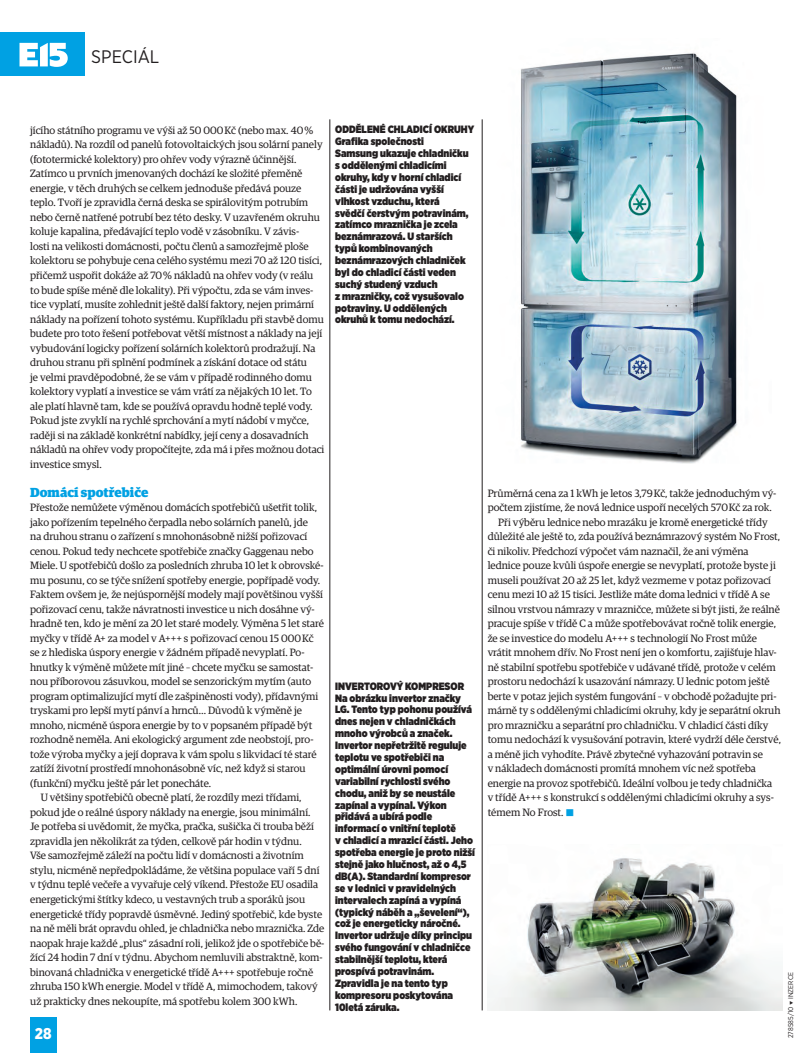
<style>
.page{position:relative;width:798px;height:1053px;background:#fff}
.page>*{position:absolute;margin:0;border:0;box-sizing:border-box;transform-origin:0 0}
.t1{font:18.12px "Gotham Narrow";color:#231f20}
.t2{font:900 15.62px "Gotham Narrow";color:#fff;scale:.96 1}
.t3{font:900 13.12px "Guardian Egyp";color:#00a1e3}
.t4{font:10.62px/14.5px "Guardian Egyp";color:#231f20}
.t5{font:900 10.62px/11.9px "Gotham Narrow";color:#231f20;scale:.96 1}
.t6{font:6.88px "Gotham Narrow";color:#231f20}
.s1{color:#00a1e3}
</style>
<div class="page">
<img style="left:481px;top:53px;width:256px;height:410px">
<img style="left:487px;top:858px;width:294px;height:152px">
<hr style="left:329px;top:119px;width:1px;height:891px;background:#231f20">
<hr style="left:482px;top:119px;width:1px;height:891px;background:#231f20">
<div style="left:0;top:32px;width:84px;height:44px;background:#00a1e3"></div>
<svg style="left:19px;top:43px;width:49px;height:24px"></svg>
<div style="left:30px;top:1017px;width:26px;height:35px;background:#00a1e3"></div>
<h1 class="t1" style="left:91px;top:45px;width:69px">SPECIÁL</h1>
<p class="t4" style="left:30px;top:122px;width:295px">jícího státního programu ve výši až 50 000 Kč (nebo max. 40 % nákladů). Na rozdíl od panelů fotovoltaických jsou solární panely (fototermické kolektory) pro ohřev vody výrazně účinnější.<br>Zatímco u prvních jmenovaných dochází ke složité přeměně energie, v těch druhých se celkem jednoduše předává pouze teplo. Tvoří je zpravidla černá deska se spirálovitým potrubím nebo černě natřené potrubí bez této desky. V uzavřeném okruhu koluje kapalina, předávající teplo vodě v zásobníku. V závis-<br>losti na velikosti domácnosti, počtu členů a samozřejmě ploše kolektoru se pohybuje cena celého systému mezi 70 až 120 tisíci, přičemž uspořit dokáže až 70 % nákladů na ohřev vody (v reálu to bude spíše méně dle lokality). Při výpočtu, zda se vám inves&shy;tice vyplatí, musíte zohlednit ještě další faktory, nejen primární náklady na pořízení tohoto systému. Kupříkladu při stavbě domu budete pro toto řešení potřebovat větší místnost a náklady na její vybudování logicky pořízení solárních kolektorů prodražují. Na druhou stranu při splnění podmínek a získání dotace od státu<br>je velmi pravděpodobné, že se vám v případě rodinného domu kolektory vyplatí a investice se vám vrátí za nějakých 10 let. To ale platí hlavně tam, kde se používá opravdu hodně teplé vody.<br>Pokud jste zvyklí na rychlé sprchování a mytí nádobí v myčce, raději si na základě konkrétní nabídky, její ceny a dosavadních nákladů na ohřev vody propočítejte, zda má i přes možnou dotaci investice smysl.</p>
<p class="t3" style="left:30px;top:481px;width:120px">Domácí spotřebiče</p>
<p class="t4" style="left:30px;top:499px;width:288px">Přestože nemůžete výměnou domácích spotřebičů ušetřit tolik,</p>
<p class="t4" style="left:30px;top:514px;width:279px">jako pořízením tepelného čerpadla nebo solárních panelů, jde</p>
<p class="t4" style="left:30px;top:528px;width:278px">na druhou stranu o zařízení s mnohonásobně nižší pořizovací</p>
<p class="t4" style="left:30px;top:543px;width:285px">cenou. Pokud tedy nechcete spotřebiče značky Gaggenau nebo</p>
<p class="t4" style="left:30px;top:557px;width:295px">Miele. U spotřebičů došlo za posledních zhruba 10 let k obrovské-</p>
<p class="t4" style="left:30px;top:572px;width:291px">mu posunu, co se týče snížení spotřeby energie, popřípadě vody.</p>
<p class="t4" style="left:30px;top:586px;width:294px">Faktem ovšem je, že nejúspornější modely mají povětšinou vyšší</p>
<p class="t4" style="left:30px;top:601px;width:286px">pořizovací cenu, takže návratnosti investice u nich dosáhne vý-</p>
<p class="t4" style="left:30px;top:615px;width:295px">hradně ten, kdo je mění za 20 let staré modely. Výměna 5 let staré</p>
<p class="t4" style="left:30px;top:630px;width:285px">myčky v třídě A+ za model v A+++ s pořizovací cenou 15 000 Kč</p>
<p class="t4" style="left:30px;top:644px;width:276px">se z hlediska úspory energie v žádném případě nevyplatí. Po-</p>
<p class="t4" style="left:30px;top:659px;width:285px">hnutky k výměně můžete mít jiné – chcete myčku se samostat-</p>
<p class="t4" style="left:30px;top:673px;width:282px">nou příborovou zásuvkou, model se senzorickým mytím (auto</p>
<p class="t4" style="left:30px;top:688px;width:290px">program optimalizující mytí dle zašpiněnosti vody), přídavnými</p>
<p class="t4" style="left:30px;top:702px;width:273px">tryskami pro lepší mytí pánví a hrnců… Důvodů k výměně je</p>
<p class="t4" style="left:30px;top:717px;width:283px">mnoho, nicméně úspora energie by to v popsaném případě být</p>
<p class="t4" style="left:30px;top:731px;width:285px">rozhodně neměla. Ani ekologický argument zde neobstojí, pro-</p>
<p class="t4" style="left:30px;top:746px;width:288px">tože výroba myčky a její doprava k vám spolu s likvidací té staré</p>
<p class="t4" style="left:30px;top:760px;width:277px">zatíží životní prostředí mnohonásobně víc, než když si starou</p>
<p class="t4" style="left:30px;top:775px;width:182px">(funkční) myčku ještě pár let ponecháte.</p>
<p class="t4" style="left:41px;top:789px;width:262px">U většiny spotřebičů obecně platí, že rozdíly mezi třídami,</p>
<p class="t4" style="left:30px;top:804px;width:282px">pokud jde o reálné úspory náklady na energie, jsou minimální.</p>
<p class="t4" style="left:30px;top:818px;width:285px">Je potřeba si uvědomit, že myčka, pračka, sušička či trouba běží</p>
<p class="t4" style="left:30px;top:833px;width:273px">zpravidla jen několikrát za týden, celkově pár hodin v týdnu.</p>
<p class="t4" style="left:30px;top:847px;width:275px">Vše samozřejmě záleží na počtu lidí v domácnosti a životním</p>
<p class="t4" style="left:30px;top:862px;width:291px">stylu, nicméně nepředpokládáme, že většina populace vaří 5 dní</p>
<p class="t4" style="left:30px;top:876px;width:289px">v týdnu teplé večeře a vyvařuje celý víkend. Přestože EU osadila</p>
<p class="t4" style="left:30px;top:891px;width:276px">energetickými štítky kdeco, u vestavných trub a sporáků jsou</p>
<p class="t4" style="left:30px;top:905px;width:293px">energetické třídy popravdě úsměvné. Jediný spotřebič, kde byste</p>
<p class="t4" style="left:30px;top:920px;width:296px">na ně měli brát opravdu ohled, je chladnička nebo mraznička. Zde</p>
<p class="t4" style="left:30px;top:934px;width:296px">naopak hraje každé „plus“ zásadní roli, jelikož jde o spotřebiče bě-</p>
<p class="t4" style="left:30px;top:949px;width:294px">žící 24 hodin 7 dní v týdnu. Abychom nemluvili abstraktně, kom-</p>
<p class="t4" style="left:30px;top:963px;width:284px">binovaná chladnička v energetické třídě A+++ spotřebuje ročně</p>
<p class="t4" style="left:30px;top:978px;width:289px">zhruba 150 kWh energie. Model v třídě A, mimochodem, takový</p>
<p class="t4" style="left:30px;top:992px;width:268px">už prakticky dnes nekoupíte, má spotřebu kolem 300 kWh.</p>
<h2 class="t2" style="left:35px;top:1022px;width:19px">28</h2>
<p class="t5" style="left:335px;top:123px;width:146px">ODDĚLENÉ CHLADICÍ OKRUHY<br>Grafika společnosti<br>Samsung ukazuje chladničku s oddělenými chladicími okruhy, kdy v horní chladicí části je udržována vyšší vlhkost vzduchu, která<br>svědčí čerstvým potravinám, zatímco mraznička je zcela beznámrazová. U starších typů kombinovaných beznámrazových chladniček byl do chladicí části veden suchý studený vzduch<br>z mrazničky, což vysušovalo potraviny. U oddělených okruhů k tomu nedochází.</p>
<p class="t5" style="left:335px;top:679px;width:147px">INVERTOROVÝ KOMPRESOR<br>Na obrázku invertor značky<br>LG. Tento typ pohonu používá dnes nejen v chladničkách mnoho výrobců a značek.<br>Invertor nepřetržitě reguluje teplotu ve spotřebiči na optimální úrovni pomocí variabilní rychlosti svého chodu, aniž by se neustále zapínal a vypínal. Výkon přidává a ubírá podle informací o vnitřní teplotě<br>v chladicí a mrazicí části. Jeho spotřeba energie je proto nižší stejně jako hlučnost, až o 4,5 dB(A). Standardní kompresor se v lednici v pravidelných intervalech zapíná a vypíná (typický náběh a „ševelení“), což je energeticky náročné.<br>Invertor udržuje díky principu svého fungování v chladničce stabilnější teplotu, která prospívá potravinám.<br>Zpravidla je na tento typ kompresoru poskytována<br>10letá záruka.</p>
<p class="t4" style="left:487px;top:485px;width:290px">Průměrná cena za 1 kWh je letos 3,79 Kč, takže jednoduchým vý-</p>
<p class="t4" style="left:487px;top:499px;width:285px">počtem zjistíme, že nová lednice uspoří necelých 570 Kč za rok.</p>
<p class="t4" style="left:498px;top:514px;width:271px">Při výběru lednice nebo mrazáku je kromě energetické třídy</p>
<p class="t4" style="left:487px;top:528px;width:294px">důležité ale ještě to, zda používá beznámrazový systém No Frost,</p>
<p class="t4" style="left:487px;top:543px;width:262px">či nikoliv. Předchozí výpočet vám naznačil, že ani výměna</p>
<p class="t4" style="left:487px;top:557px;width:289px">lednice pouze kvůli úspoře energie se nevyplatí, protože byste ji</p>
<p class="t4" style="left:487px;top:572px;width:285px">museli používat 20 až 25 let, když vezmeme v potaz pořizovací</p>
<p class="t4" style="left:487px;top:586px;width:283px">cenu mezi 10 až 15 tisíci. Jestliže máte doma lednici v třídě A se</p>
<p class="t4" style="left:487px;top:601px;width:294px">silnou vrstvou námrazy v mrazničce, můžete si být jisti, že reálně</p>
<p class="t4" style="left:487px;top:615px;width:290px">pracuje spíše v třídě C a může spotřebovávat ročně tolik energie,</p>
<p class="t4" style="left:487px;top:630px;width:271px">že se investice do modelu A+++ s technologií No Frost může</p>
<p class="t4" style="left:487px;top:644px;width:290px">vrátit mnohem dřív. No Frost není jen o komfortu, zajišťuje hlav-</p>
<p class="t4" style="left:487px;top:659px;width:289px">ně stabilní spotřebu spotřebiče v udávané třídě, protože v celém</p>
<p class="t4" style="left:487px;top:673px;width:283px">prostoru nedochází k usazování námrazy. U lednic potom ještě</p>
<p class="t4" style="left:487px;top:688px;width:290px">berte v potaz jejich systém fungování – v obchodě požadujte pri-</p>
<p class="t4" style="left:487px;top:702px;width:294px">márně ty s oddělenými chladicími okruhy, kdy je separátní okruh</p>
<p class="t4" style="left:487px;top:717px;width:282px">pro mrazničku a separátní pro chladničku. V chladicí části díky</p>
<p class="t4" style="left:487px;top:731px;width:295px">tomu nedochází k vysušování potravin, které vydrží déle čerstvé,</p>
<p class="t4" style="left:487px;top:746px;width:277px">a méně jich vyhodíte. Právě zbytečné vyhazování potravin se</p>
<p class="t4" style="left:487px;top:760px;width:269px">v nákladech domácnosti promítá mnohem víc než spotřeba</p>
<p class="t4" style="left:487px;top:775px;width:286px">energie na provoz spotřebičů. Ideální volbou je tedy chladnička</p>
<p class="t4" style="left:487px;top:789px;width:287px">v třídě A+++ s konstrukcí s oddělenými chladicími okruhy a sys-</p>
<p class="t4" style="left:487px;top:804px;width:88px">témem No Frost. <span class="s1">■</span></p>
<p class="t6" style="left:786px;top:1037px;width:67px;rotate:-90deg">278585/10 ❑ INZERCE</p>
</div>
